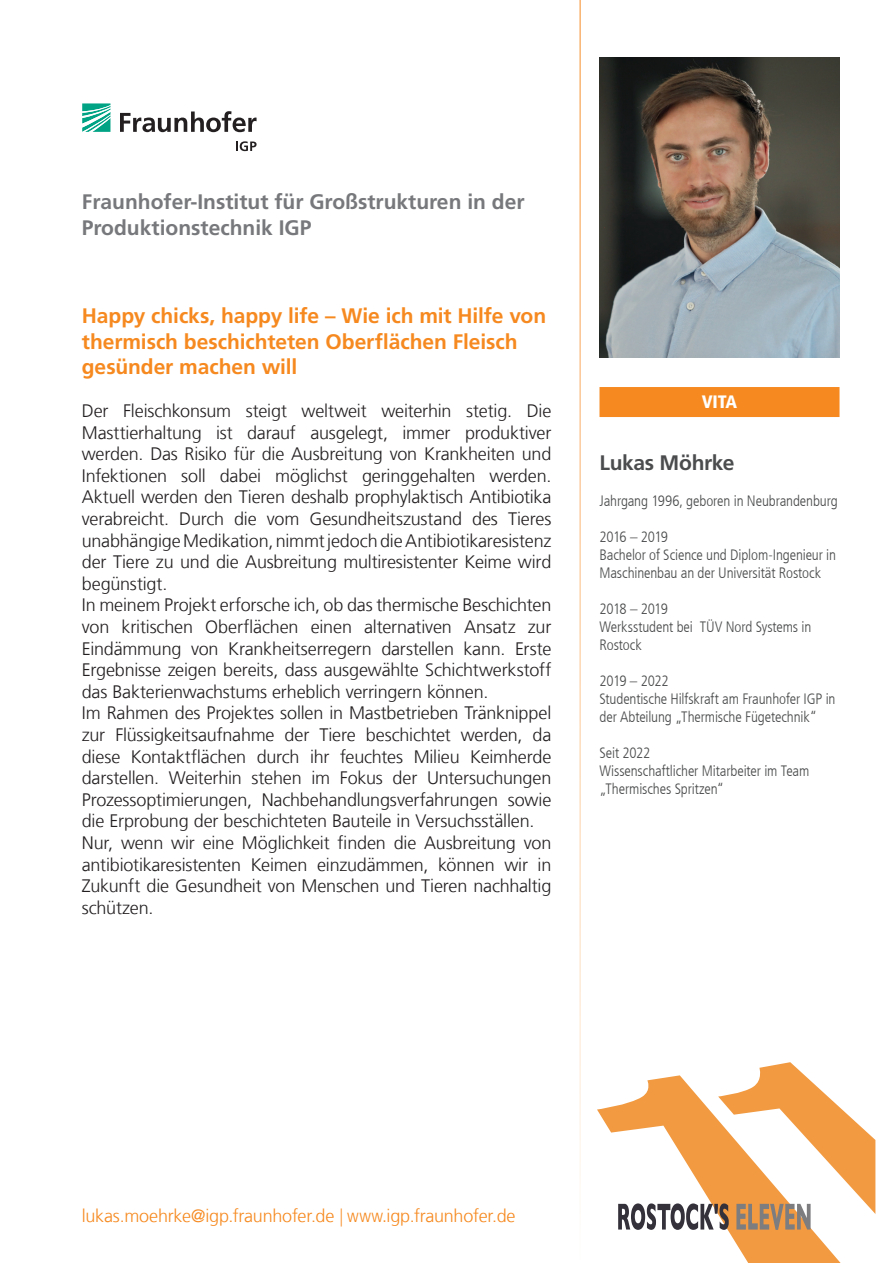
<style>
.page{position:relative;width:893px;height:1263px;background:#fff}
.page>*{position:absolute;margin:0;border:0;box-sizing:border-box;transform-origin:0 0}
.t1{font:700 21px/25.2px "Frutiger LT Com";letter-spacing:-.005em;color:#f6891f}
.t2{font:700 21px/25.2px "Frutiger LT Com";color:#76787b}
.t3{font:700 21px "Frutiger LT Com";letter-spacing:-.02em;color:#4b4c4d}
.t4{font:300 18px/21.6px "Frutiger LT Com";letter-spacing:-.01em;color:#231f20}
.t5{font:300 18px "Frutiger LT Com";letter-spacing:-.015em;color:#f6891f}
.t6{font:900 condensed 18px "Frutiger LT Com";color:#fff}
.t7{font:300 condensed 15px/18px "Frutiger LT Com";letter-spacing:-.01em;color:#4b4c4d}
.s1{font-stretch:condensed}
</style>
<div class="page">
<svg style="left:597px;top:1105px;width:244px;height:158px"></svg>
<svg style="left:618px;top:1062px;width:257px;height:168px"></svg>
<div style="left:599px;top:387px;width:240px;height:30px;background:#f6891f"></div>
<img style="left:599px;top:57px;width:240px;height:300px">
<svg style="left:82px;top:103px;width:28px;height:29px"></svg>
<svg style="left:120px;top:111px;width:137px;height:21px"></svg>
<svg style="left:236px;top:141px;width:21px;height:10px"></svg>
<p class="t2" style="left:82px;top:189px;width:444px">Fraunhofer-Institut für Großstrukturen in der<br>Produktionstechnik IGP</p>
<p class="t1" style="left:82px;top:303px;width:466px">Happy chicks, happy life – Wie ich mit Hilfe von thermisch beschichteten Oberflächen Fleisch gesünder machen will</p>
<p class="t4" style="left:82px;top:400px;width:471px">Der Fleischkonsum steigt weltweit weiterhin stetig. Die Masttierhaltung ist darauf ausgelegt, immer produktiver werden. Das Risiko für die Ausbreitung von Krankheiten und Infektionen soll dabei möglichst geringgehalten werden.<br>Aktuell werden den Tieren deshalb prophylaktisch Antibiotika verabreicht. Durch die vom Gesundheitszustand des Tieres unabhängige Medikation, nimmt jedoch die Antibiotikaresistenz der Tiere zu und die Ausbreitung multiresistenter Keime wird begünstigt.<br>In meinem Projekt erforsche ich, ob das thermische Beschichten von kritischen Oberflächen einen alternativen Ansatz zur Eindämmung von Krankheitserregern darstellen kann. Erste Ergebnisse zeigen bereits, dass ausgewählte Schichtwerkstoff das Bakterienwachstums erheblich verringern können.<br>Im Rahmen des Projektes sollen in Mastbetrieben Tränknippel zur Flüssigkeitsaufnahme der Tiere beschichtet werden, da diese Kontaktflächen durch ihr feuchtes Milieu Keimherde darstellen. Weiterhin stehen im Fokus der Untersuchungen Prozessoptimierungen, Nachbehandlungsverfahrungen sowie die Erprobung der beschichteten Bauteile in Versuchsställen.<br>Nur, wenn wir eine Möglichkeit finden die Ausbreitung von antibiotikaresistenten Keimen einzudämmen, können wir in Zukunft die Gesundheit von Menschen und Tieren nachhaltig schützen.</p>
<p class="t6" style="left:702px;top:391px;width:37px">VITA</p>
<p class="t3" style="left:599px;top:450px;width:137px">Lukas Möhrke</p>
<p class="t7" style="left:599px;top:492px;width:240px">Jahrgang 1996, geboren in Neubrandenburg</p>
<p class="t7" style="left:599px;top:528px;width:238px">2016 – 2019<br>Bachelor of Science und Diplom-Ingenieur in<br>Maschinenbau an der Universität Rostock</p>
<p class="t7" style="left:599px;top:600px;width:213px">2018 – 2019<br>Werksstudent bei TÜV Nord Systems in<br>Rostock</p>
<p class="t7" style="left:599px;top:672px;width:237px">2019 – 2022<br>Studentische Hilfskraft am Fraunhofer IGP in der Abteilung „Thermische Fügetechnik“</p>
<p class="t7" style="left:599px;top:744px;width:211px">Seit 2022<br>Wissenschaftlicher Mitarbeiter im Team „Thermisches Spritzen“</p>
<p class="t5" style="left:82px;top:1204px;width:435px">lukas.moehrke@igp.fraunhofer.de <span class="s1">| www.</span>igp.fraunhofer.de</p>
</div>
